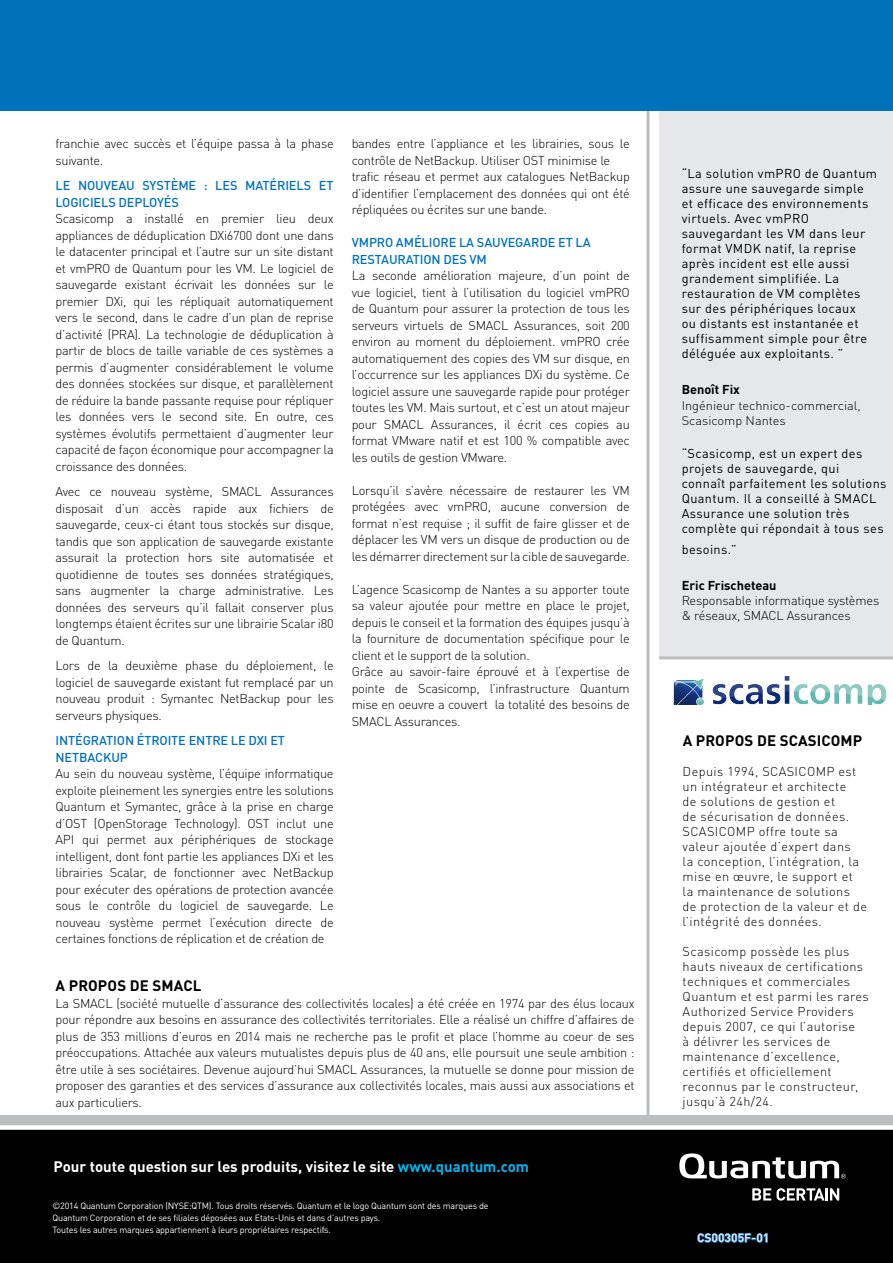
<style>
.page{position:relative;width:893px;height:1263px;background:#fff}
.page>*{position:absolute;margin:0;border:0;box-sizing:border-box;transform-origin:0 0}
.t1{font:700 15px "DIN Pro";color:#fff}
.t2{font:700 15px "DIN Pro";letter-spacing:.01em;color:#000}
.t3{font:300 12.75px/16.5px "DIN Pro";letter-spacing:-.02em;color:#000;text-align:justify}
.t4{font:300 12.75px/15px "DIN Pro";letter-spacing:.03em;color:#000}
.t5{font:12.75px/15px "DIN Pro";letter-spacing:.03em;color:#000}
.t6{font:500 12.75px/16.5px "DIN Pro";letter-spacing:-.01em;color:#0072bc}
.t7{font:700 12.75px "DIN Pro";color:#000}
.t8{font:300 12.3px/15px "DIN Pro";color:#000}
.t9{font:700 12px "DIN Pro";color:#e1e8f6}
.t10{font:9px/12px "DIN Pro";letter-spacing:-.02em;color:#fff}
.s1{color:#00b6f1}
</style>
<div class="page">
<div style="left:659px;top:76px;width:234px;height:582px;background:#e6e7e8"></div>
<hr style="left:659px;top:656px;width:234px;height:3px;background:#bcbec0">
<hr style="left:646px;top:103px;width:3px;height:1022px;background:#bcbec0">
<div style="left:0;top:1116px;width:893px;height:33px;background:#bcbec0"></div>
<div style="left:0;top:1128px;width:893px;height:135px;background:#000"></div>
<div style="left:0;top:1125px;width:893px;height:5px;background:#fff"></div>
<svg style="left:752px;top:1188px;width:87px;height:12px"></svg>
<svg style="left:679px;top:1153px;width:167px;height:25px"></svg>
<div style="left:0;top:0;width:893px;height:111px;background:#0072bc"></div>
<img style="left:673px;top:676px;width:214px;height:29px">
<svg style="left:697px;top:1233px;width:71px;height:10px"></svg>
<p class="t3" style="left:55px;top:134px;width:280px">franchie avec succès et l’équipe passa à la phase suivante.</p>
<p class="t6" style="left:56px;top:176px;width:280px">LE NOUVEAU SYSTÈME : LES MATÉRIELS ET<br>LOGICIELS DEPLOYÉS</p>
<p class="t3" style="left:55px;top:209px;width:280px">Scasicomp a installé en premier lieu deux appliances de déduplication DXi6700 dont une dans le datacenter principal et l’autre sur un site distant et vmPRO de Quantum pour les VM. Le logiciel de sauvegarde existant écrivait les données sur le premier DXi, qui les répliquait automatiquement vers le second, dans le cadre d’un plan de reprise d’activité (PRA). La technologie de déduplication à partir de blocs de taille variable de ces systèmes a permis d’augmenter considérablement le volume des données stockées sur disque, et parallèlement de réduire la bande passante requise pour répliquer les données vers le second site. En outre, ces systèmes évolutifs permettaient d’augmenter leur capacité de façon économique pour accompagner la croissance des données.</p>
<p class="t3" style="left:55px;top:482px;width:280px">Avec ce nouveau système, SMACL Assurances disposait d’un accès rapide aux fichiers de sauvegarde, ceux-ci étant tous stockés sur disque, tandis que son application de sauvegarde existante assurait la protection hors site automatisée et quotidienne de toutes ses données stratégiques, sans augmenter la charge administrative. Les données des serveurs qu’il fallait conserver plus longtemps étaient écrites sur une librairie Scalar i80 de Quantum.</p>
<p class="t3" style="left:55px;top:656px;width:280px">Lors de la deuxième phase du déploiement, le logiciel de sauvegarde existant fut remplacé par un nouveau produit : Symantec NetBackup pour les serveurs physiques.</p>
<p class="t6" style="left:56px;top:731px;width:231px">INTÉGRATION ÉTROITE ENTRE LE DXI ET<br>NETBACKUP</p>
<p class="t3" style="left:55px;top:764px;width:280px">Au sein du nouveau système, l’équipe informatique exploite pleinement les synergies entre les solutions Quantum et Symantec, grâce à la prise en charge d’OST (OpenStorage Technology). OST inclut une API qui permet aux périphériques de stockage intelligent, dont font partie les appliances DXi et les librairies Scalar, de fonctionner avec NetBackup pour exécuter des opérations de protection avancée sous le contrôle du logiciel de sauvegarde. Le nouveau système permet l’exécution directe de certaines fonctions de réplication et de création de</p>
<p class="t3" style="left:352px;top:134px;width:280px;text-align:left">bandes entre l’appliance et les librairies, sous le contrôle de NetBackup. Utiliser OST minimise le trafic réseau et permet aux catalogues NetBackup d’identifier l’emplacement des données qui ont été répliquées ou écrites sur une bande.</p>
<p class="t6" style="left:352px;top:233px;width:240px">VMPRO AMÉLIORE LA SAUVEGARDE ET LA<br>RESTAURATION DES VM</p>
<p class="t3" style="left:352px;top:266px;width:280px">La seconde amélioration majeure, d’un point de vue logiciel, tient à l’utilisation du logiciel vmPRO de Quantum pour assurer la protection de tous les serveurs virtuels de SMACL Assurances, soit 200 environ au moment du déploiement. vmPRO crée automatiquement des copies des VM sur disque, en l’occurrence sur les appliances DXi du système. Ce logiciel assure une sauvegarde rapide pour protéger toutes les VM. Mais surtout, et c’est un atout majeur pour SMACL Assurances, il écrit ces copies au format VMware natif et est 100 % compatible avec les outils de gestion VMware.</p>
<p class="t3" style="left:352px;top:481px;width:280px">Lorsqu’il s’avère nécessaire de restaurer les VM protégées avec vmPRO, aucune conversion de format n’est requise ; il suffit de faire glisser et de déplacer les VM vers un disque de production ou de les démarrer directement sur la cible de sauvegarde.</p>
<p class="t3" style="left:352px;top:580px;width:280px;text-align:left">L’agence Scasicomp de Nantes a su apporter toute sa valeur ajoutée pour mettre en place le projet, depuis le conseil et la formation des équipes jusqu’à la fourniture de documentation spécifique pour le client et le support de la solution.<br>Grâce au savoir-faire éprouvé et à l’expertise de pointe de Scasicomp, l’infrastructure Quantum mise en oeuvre a couvert la totalité des besoins de SMACL Assurances.</p>
<p class="t2" style="left:56px;top:973px;width:147px">A PROPOS DE SMACL</p>
<p class="t3" style="left:56px;top:994px;width:581px">La SMACL (société mutuelle d’assurance des collectivités locales) a été créée en 1974 par des élus locaux pour répondre aux besoins en assurance des collectivités territoriales. Elle a réalisé un chiffre d’affaires de plus de 353 millions d’euros en 2014 mais ne recherche pas le profit et place l’homme au coeur de ses préoccupations. Attachée aux valeurs mutualistes depuis plus de 40 ans, elle poursuit une seule ambition : être utile à ses sociétaires. Devenue aujourd’hui SMACL Assurances, la mutuelle se donne pour mission de proposer des garanties et des services d’assurance aux collectivités locales, mais aussi aux associations et aux particuliers.</p>
<p class="t1" style="left:54px;top:1154px;width:477px">Pour toute question sur les produits, visitez le site <span class="s1">www.quantum.com</span></p>
<p class="t10" style="left:52px;top:1199px;width:437px">©2014 Quantum Corporation (NYSE:QTM). Tous droits réservés. Quantum et le logo Quantum sont des marques de<br>Quantum Corporation et de ses filiales déposées aux Etats-Unis et dans d’autres pays.<br>Toutes les autres marques appartiennent à leurs propriétaires respectifs.</p>
<p class="t5" style="left:682px;top:165px;width:197px">“La solution vmPRO de Quantum assure une sauvegarde simple et efficace des environnements virtuels. Avec vmPRO sauvegardant les VM dans leur format VMDK natif, la reprise après incident est elle aussi grandement simplifiée. La restauration de VM complètes sur des périphériques locaux<br>ou distants est instantanée et suffisamment simple pour être déléguée aux exploitants. ”</p>
<p class="t7" style="left:682px;top:379px;width:60px">Benoît Fix</p>
<p class="t8" style="left:682px;top:396px;width:181px">Ingénieur technico-commercial,<br>Scasicomp Nantes</p>
<p class="t5" style="left:682px;top:444px;width:206px">“Scasicomp, est un expert des projets de sauvegarde, qui<br>connaît parfaitement les solutions<br>Quantum. Il a conseillé à SMACL<br>Assurance une solution très complète qui répondait à tous ses</p>
<p class="t5" style="left:682px;top:540px;width:57px">besoins.”</p>
<p class="t7" style="left:682px;top:575px;width:96px">Eric Frischeteau</p>
<p class="t3" style="left:682px;top:592px;width:199px;line-height:15px">Responsable informatique systèmes &amp; réseaux, SMACL Assurances</p>
<p class="t2" style="left:683px;top:728px;width:181px">A PROPOS DE SCASICOMP</p>
<p class="t4" style="left:683px;top:763px;width:186px">Depuis 1994, SCASICOMP est un intégrateur et architecte<br>de solutions de gestion et<br>de sécurisation de données.<br>SCASICOMP offre toute sa valeur ajoutée d’expert dans<br>la conception, l’intégration, la mise en œuvre, le support et<br>la maintenance de solutions de protection de la valeur et de l’intégrité des données.</p>
<p class="t4" style="left:683px;top:942px;width:188px">Scasicomp possède les plus hauts niveaux de certifications techniques et commerciales<br>Quantum et est parmi les rares<br>Authorized Service Providers depuis 2007, ce qui l’autorise<br>à délivrer les services de maintenance d’excellence, certifiés et officiellement reconnus par le constructeur, jusqu’à 24h/24.</p>
<p class="t9" style="left:697px;top:1228px;width:74px">CS00305F-01</p>
</div>
